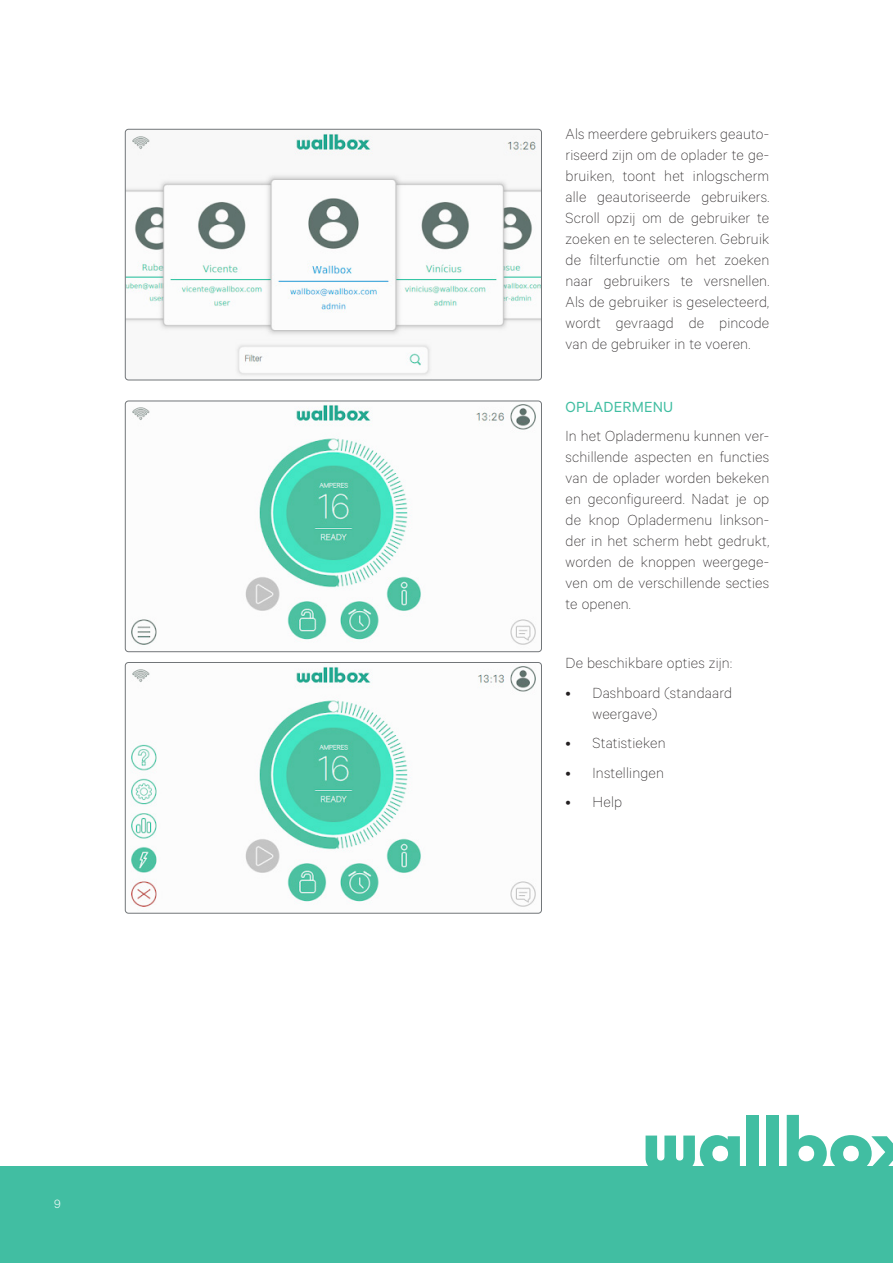
<style>
.page{position:relative;width:893px;height:1263px;background:#fff}
.page>*{position:absolute;margin:0;border:0;box-sizing:border-box;transform-origin:0 0}
.indice{font:100 16.5px/21px "Calibre";letter-spacing:.01em;color:#231f20;text-align:justify}
.indice-2{font:16.5px "Calibre";letter-spacing:.01em;color:#41bea2}
.t1{font:300 13.5px "Calibre";color:#fff}
</style>
<div class="page">
<div style="left:0;top:1167px;width:893px;height:96px;background:#41bea2"></div>
<svg style="left:646px;top:1135px;width:94px;height:32px"></svg>
<div style="left:747px;top:1115px;width:12px;height:56px;background:#41bea2"></div>
<div style="left:767px;top:1115px;width:12px;height:56px;background:#41bea2"></div>
<svg style="left:787px;top:1115px;width:106px;height:52px"></svg>
<img style="left:125px;top:129px;width:416px;height:251px">
<div style="left:125px;top:129px;width:417px;height:251px;border:1px solid #727679;border-radius:3px"></div>
<img style="left:125px;top:401px;width:416px;height:251px">
<div style="left:125px;top:401px;width:417px;height:251px;border:1px solid #727679;border-radius:3px"></div>
<img style="left:125px;top:662px;width:416px;height:251px">
<div style="left:125px;top:662px;width:417px;height:251px;border:1px solid #727679;border-radius:3px"></div>
<p class="t1" style="left:54px;top:1195px;width:8px">9</p>
<p class="indice" style="left:566px;top:123px;width:205px">Als meerdere gebruikers geauto&shy;riseerd zijn om de oplader te ge&shy;bruiken, toont het inlogscherm alle geautoriseerde gebruikers.<br>Scroll opzij om de gebruiker te zoeken en te selecteren. Gebruik de filterfunctie om het zoeken naar gebruikers te versnellen.<br>Als de gebruiker is geselecteerd, wordt gevraagd de pincode van de gebruiker in te voeren.</p>
<p class="indice-2" style="left:566px;top:397px;width:109px">OPLADERMENU</p>
<p class="indice" style="left:566px;top:425px;width:205px">In het Opladermenu kunnen ver&shy;schillende aspecten en functies van de oplader worden bekeken en geconfigureerd. Nadat je op de knop Opladermenu linkson&shy;der in het scherm hebt gedrukt, worden de knoppen weergege&shy;ven om de verschillende secties te openen.</p>
<p class="indice" style="left:566px;top:652px;width:168px">De beschikbare opties zijn:</p>
<p class="indice" style="left:593px;top:681px;width:141px;text-indent:-27px">• Dashboard (standaard weergave)</p>
<p class="indice" style="left:566px;top:732px;width:102px">• Statistieken</p>
<p class="indice" style="left:566px;top:761px;width:100px">• Instellingen</p>
<p class="indice" style="left:566px;top:791px;width:58px">• Help</p>
</div>
